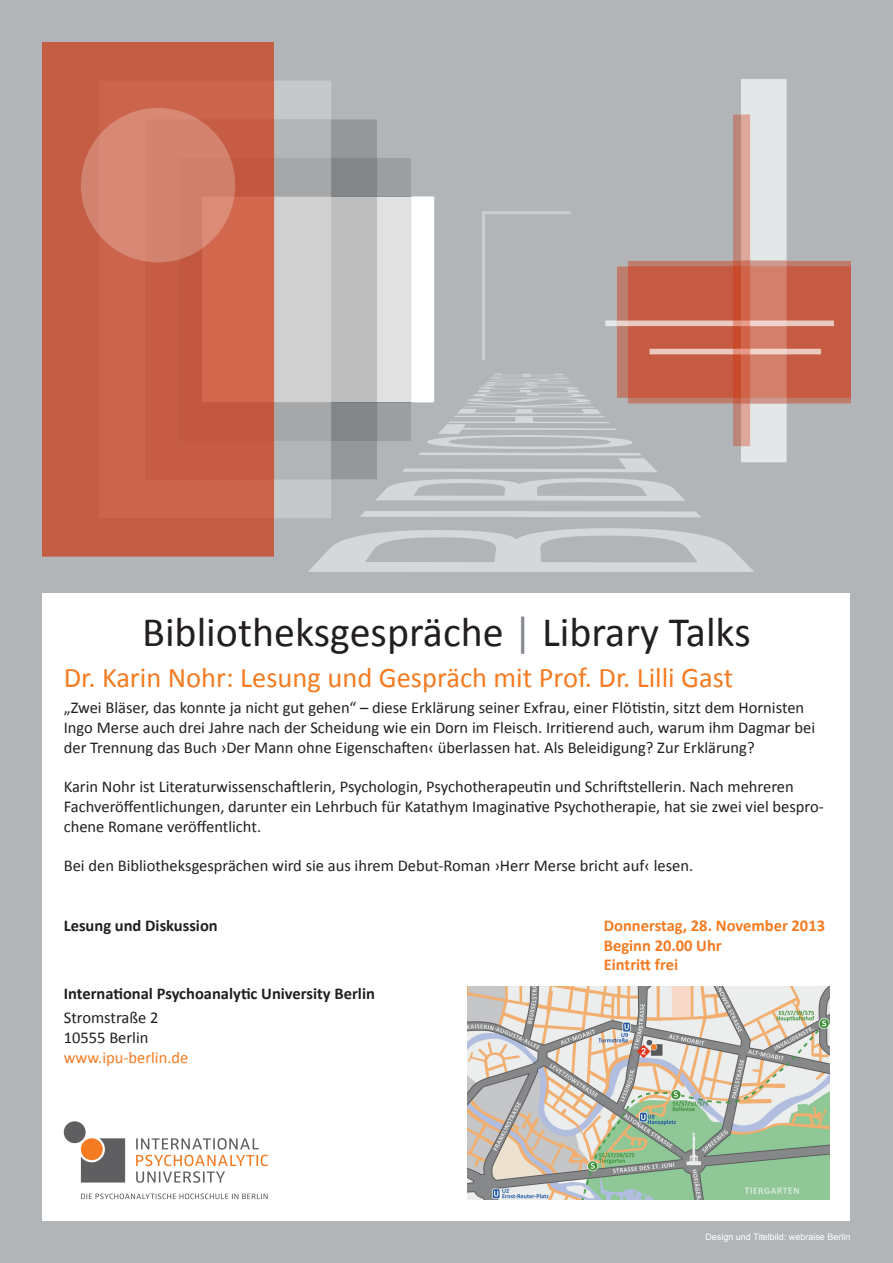
<style>
.page{position:relative;width:893px;height:1263px;background:#b1b5b7}
.page>*{position:absolute;margin:0;border:0;box-sizing:border-box;transform-origin:0 0}
.t1{font:42px "Calibri";color:#231f20}
.t2{font:28.5px "Calibri";color:#f47b21}
.t3{font:16.5px/19.8px "Calibri";color:#231f20}
.Überschrift_Schwarz{font:700 16.5px "Calibri";color:#231f20}
.t4{font:700 16.5px "Calibri";color:#f47b21}
.t5{font:16.5px "Calibri";color:#f47b21}
.Semi-Überschrift{font:9px "Arial";color:#fff}
.s1{color:#86898f}
</style>
<div class="page">
<div style="left:43px;top:593px;width:807px;height:627px;background:#fff"></div>
<svg style="left:81px;top:1138px;width:44px;height:44px;background:#6b6b6d"></svg>
<div style="left:81px;top:1138px;width:22px;height:22px;background:#f47b21;border-radius:50%"></div>
<div style="left:64px;top:1121px;width:22px;height:22px;background:#5f5f62;border-radius:50%"></div>
<svg style="left:81px;top:1193px;width:187px;height:6px"></svg>
<svg style="left:136px;top:1138px;width:123px;height:11px"></svg>
<svg style="left:136px;top:1155px;width:132px;height:28px"></svg>
<img style="left:468px;top:987px;width:361px;height:212px">
<img style="left:43px;top:43px;width:807px;height:528px">
<p class="t1" style="left:142px;top:605px;width:610px">Bibliotheksgespräche <span class="s1">|</span> Library Talks</p>
<p class="t2" style="left:64px;top:659px;width:671px">Dr. Karin Nohr: Lesung und Gespräch mit Prof. Dr. Lilli Gast</p>
<p class="t3" style="left:64px;top:698px;width:753px">„Zwei Bläser, das konnte ja nicht gut gehen“ – diese Erklärung seiner Exfrau, einer Flötistin, sitzt dem Hornisten<br>Ingo Merse auch drei Jahre nach der Scheidung wie ein Dorn im Fleisch. Irritierend auch, warum ihm Dagmar bei der Trennung das Buch ›Der Mann ohne Eigenschaften‹ überlassen hat. Als Beleidigung? Zur Erklärung?</p>
<p class="t3" style="left:64px;top:777px;width:761px">Karin Nohr ist Literaturwissenschaftlerin, Psychologin, Psychotherapeutin und Schriftstellerin. Nach mehreren<br>Fachveröffentlichungen, darunter ein Lehrbuch für Katathym Imaginative Psychotherapie, hat sie zwei viel bespro&shy;chene Romane veröffentlicht.</p>
<p class="t3" style="left:64px;top:856px;width:631px">Bei den Bibliotheksgesprächen wird sie aus ihrem Debut-Roman ›Herr Merse bricht auf‹ lesen.</p>
<p class="Überschrift_Schwarz" style="left:64px;top:915px;width:155px">Lesung und Diskussion</p>
<p class="t4" style="left:604px;top:915px;width:223px">Donnerstag, 28. November 2013</p>
<p class="t4" style="left:604px;top:934px;width:119px">Beginn 20.00 Uhr</p>
<p class="t4" style="left:604px;top:954px;width:76px">Eintritt frei</p>
<p class="Überschrift_Schwarz" style="left:64px;top:983px;width:313px">International Psychoanalytic University Berlin</p>
<p class="t3" style="left:64px;top:1008px;width:96px">Stromstraße 2</p>
<p class="t3" style="left:64px;top:1028px;width:86px">10555 Berlin</p>
<p class="t5" style="left:64px;top:1047px;width:126px">www.ipu-berlin.de</p>
<p class="Semi-Überschrift" style="left:705px;top:1231px;width:146px">Design und Titelbild: webraise Berlin</p>
</div>
